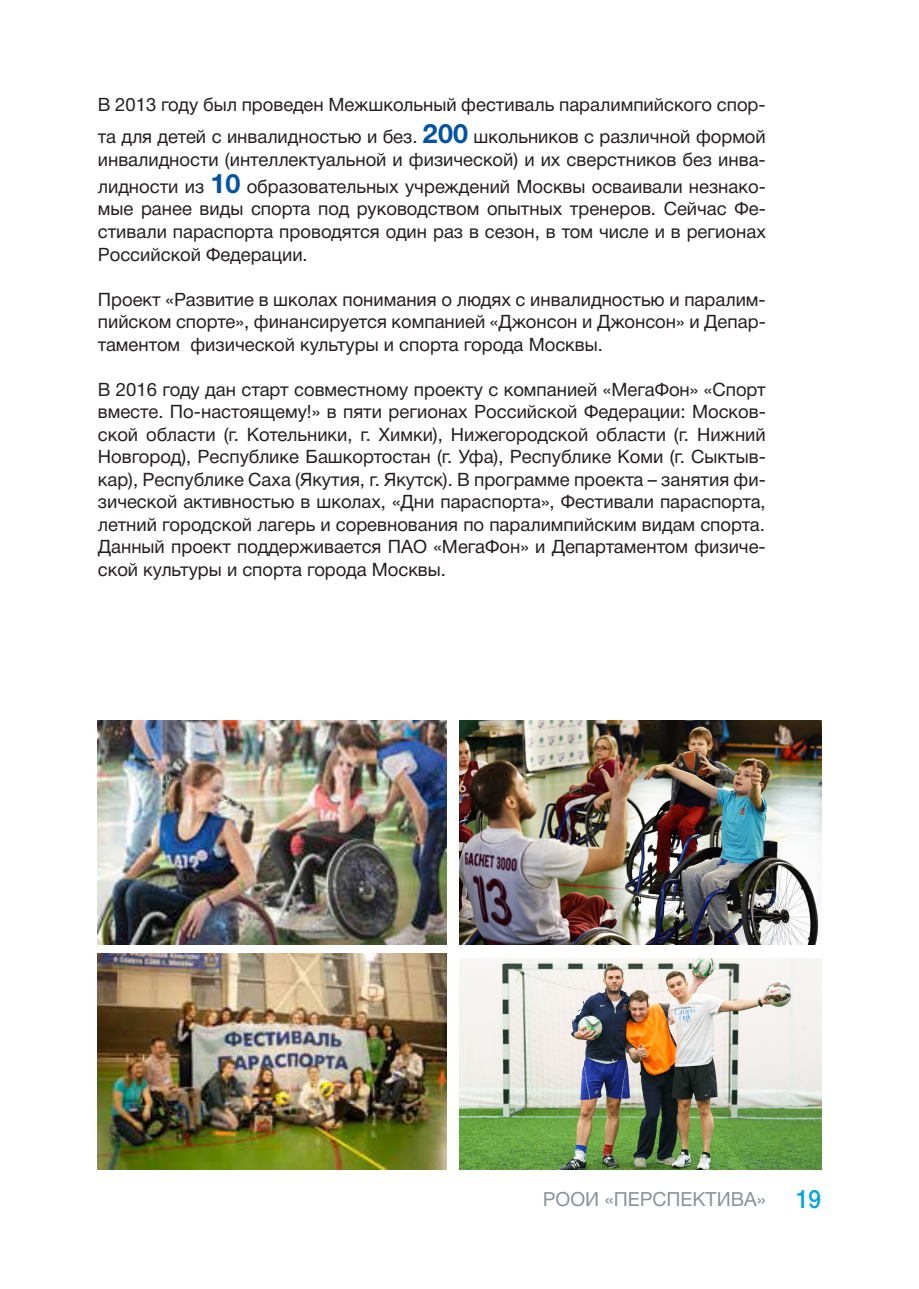
<style>
.page{position:relative;width:919px;height:1289px;background:#fff}
.page>*{position:absolute;margin:0;border:0;box-sizing:border-box;transform-origin:0 0}
.t1{font:500 25.5px "Helvetica Neue Cyr";color:#05a5e0;scale:.9 1}
.t2{font:19.5px "Helvetica Neue Cyr";color:#8a9297}
.t3{font:18.45px/22.5px "Helvetica Neue Cyr";color:#231f20;text-align:justify}
.s1{font-weight:700;font-size:27px;color:#0353a5}
.s2{font-weight:400;font-size:19.5px;color:#8a9297}
</style>
<div class="page">
<img style="left:459px;top:958px;width:362px;height:211px">
<img style="left:459px;top:720px;width:362px;height:224px">
<img style="left:98px;top:953px;width:348px;height:216px">
<img style="left:98px;top:720px;width:348px;height:224px">
<p class="t3" style="left:98px;top:88px;width:669px;line-height:32.4px">В 2013 году был проведен Межшкольный фестиваль паралимпийского спор&shy;та для детей с инвалидностью и без. <span class="s1">200</span> школьников с различной формой</p>
<p class="t3" style="left:98px;top:146px;width:669px;line-height:27px">инвалидности (интеллектуальной и физической) и их сверстников без инва&shy;лидности из <span class="s1">10</span> образовательных учреждений Москвы осваивали незнако-</p>
<p class="t3" style="left:98px;top:198px;width:669px">мые ранее виды спорта под руководством опытных тренеров. Сейчас Фе&shy;стивали параспорта проводятся один раз в сезон, в том числе и в регионах Российской Федерации.</p>
<p class="t3" style="left:98px;top:288px;width:669px">Проект «Развитие в школах понимания о людях с инвалидностью и паралим&shy;пийском спорте», финансируется компанией «Джонсон и Джонсон» и Депар&shy;таментом физической культуры и спорта города Москвы.</p>
<p class="t3" style="left:98px;top:378px;width:669px">В 2016 году дан старт совместному проекту с компанией «МегаФон» «Спорт вместе. По-настоящему!» в пяти регионах Российской Федерации: Москов&shy;ской области (г. Котельники, г. Химки), Н ижегородской области (г. Н ижний Н овгород), Республике Башкортостан (г. Уфа), Республике Коми (г. Сыктыв&shy;кар), Республике Саха (Якутия, г. Якутск). В программе проекта – занятия фи&shy;зической активностью в школах, «Дни параспорта», Фестивали параспорта, летний городской лагерь и соревнования по паралимпийским видам спорта.<br>Данный проект поддерживается ПАО «МегаФон» и Департаментом физиче&shy;ской культуры и спорта города Москвы.</p>
<p class="t2" style="left:543px;top:1188px;width:28px">РООИ</p>
<p class="t2" style="left:604px;top:1188px;width:115px">«ПЕРСПЕКТИВА</p>
<h1 class="t1" style="left:756px;top:1185px;width:73px"><span class="s2">»</span> 19</h1>
</div>
